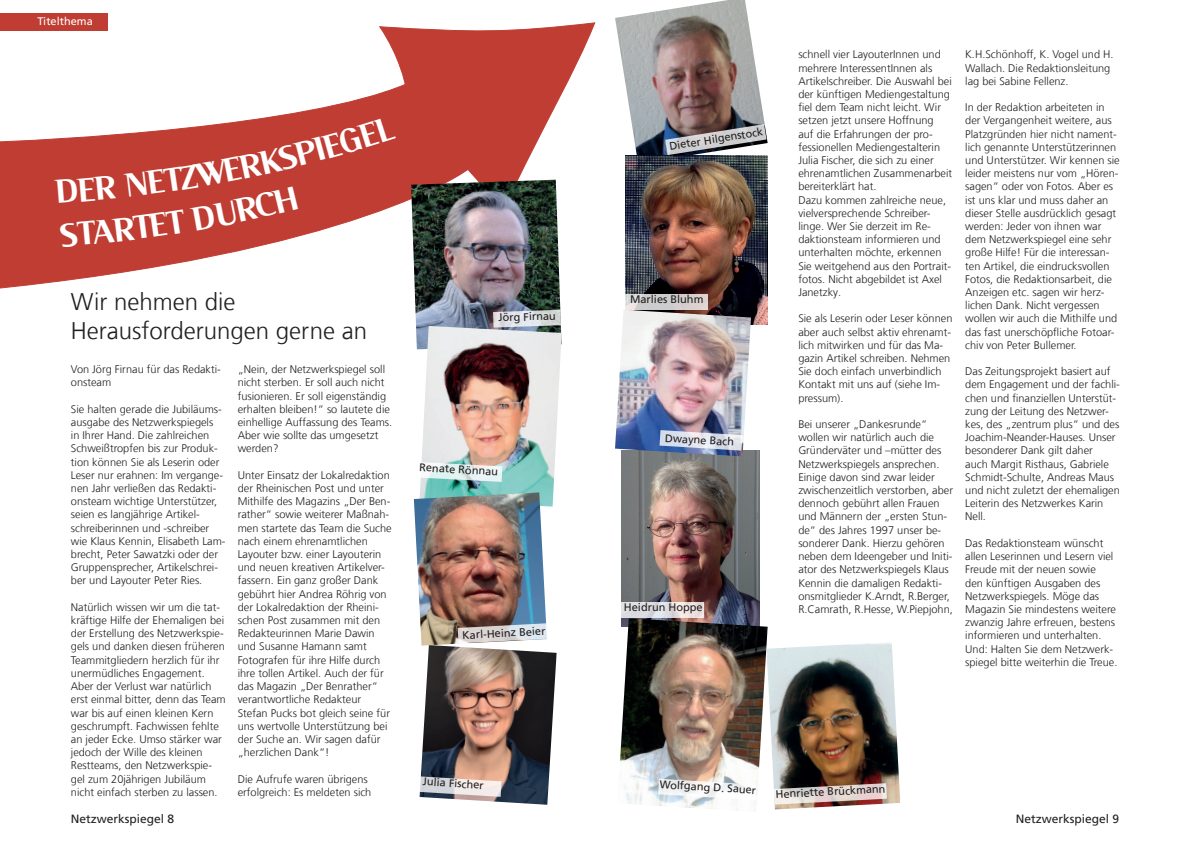
<style>
.page{position:relative;width:1191px;height:842px;background:#fff}
.page>*{position:absolute;margin:0;border:0;box-sizing:border-box;transform-origin:0 0}
.t1{font:300 24px/28.8px "Frutiger LT Com";color:#231f20}
.t2{font:12px "Frutiger LT Com";color:#231f20}
.t3{font:300 11px/13.2px "Frutiger LT Com";color:#231f20}
.t4{font:11px "Frutiger LT Com";color:#231f20}
.t5{font:11px "Frutiger LT Com";color:#fff}
</style>
<div class="page">
<svg style="left:0;top:22px;width:596px;height:267px"></svg>
<div style="left:0;top:13px;width:108px;height:17px;background:#c03d33"></div>
<img style="left:615px;top:0;width:152px;height:155px">
<img style="left:621px;top:451px;width:139px;height:167px">
<img style="left:411px;top:180px;width:150px;height:169px">
<img style="left:625px;top:155px;width:142px;height:169px">
<img style="left:419px;top:326px;width:142px;height:181px">
<img style="left:620px;top:618px;width:147px;height:193px">
<img style="left:420px;top:646px;width:136px;height:159px">
<img style="left:615px;top:310px;width:136px;height:146px">
<img style="left:766px;top:642px;width:134px;height:167px">
<svg style="left:493px;top:310px;width:68px;height:18px"></svg>
<svg style="left:420px;top:462px;width:82px;height:20px"></svg>
<img style="left:414px;top:492px;width:133px;height:154px">
<svg style="left:458px;top:623px;width:89px;height:20px"></svg>
<svg style="left:419px;top:776px;width:82px;height:21px"></svg>
<svg style="left:658px;top:779px;width:98px;height:21px"></svg>
<svg style="left:621px;top:602px;width:82px;height:15px"></svg>
<svg style="left:659px;top:430px;width:83px;height:21px"></svg>
<svg style="left:625px;top:294px;width:82px;height:16px"></svg>
<svg style="left:665px;top:124px;width:101px;height:31px"></svg>
<svg style="left:774px;top:783px;width:113px;height:21px"></svg>
<svg style="left:54px;top:116px;width:342px;height:131px"></svg>
<p class="t5" style="left:38px;top:15px;width:57px">Titelthema</p>
<h1 class="t1" style="left:71px;top:287px;width:298px">Wir nehmen die<br>Herausforderungen gerne an</h1>
<p class="t3" style="left:71px;top:363px;width:151px">Von Jörg Firnau für das Redakti&shy;onsteam</p>
<p class="t3" style="left:71px;top:402px;width:156px">Sie halten gerade die Jubiläums&shy;ausgabe des Netzwerkspiegels<br>in Ihrer Hand. Die zahlreichen<br>Schweißtropfen bis zur Produk&shy;tion können Sie als Leserin oder<br>Leser nur erahnen: Im vergange&shy;nen Jahr verließen das Redakti&shy;onsteam wichtige Unterstützer, seien es langjährige Artikel&shy;schreiberinnen und -schreiber wie Klaus Kennin, Elisabeth Lam&shy;brecht, Peter Sawatzki oder der<br>Gruppensprecher, Artikelschrei&shy;ber und Layouter Peter Ries.</p>
<p class="t3" style="left:71px;top:600px;width:156px">Natürlich wissen wir um die tat&shy;kräftige Hilfe der Ehemaligen bei der Erstellung des Netzwerkspie&shy;gels und danken diesen früheren<br>Teammitgliedern herzlich für ihr unermüdliches Engagement.<br>Aber der Verlust war natürlich erst einmal bitter, denn das Team war bis auf einen kleinen Kern geschrumpft. Fachwissen fehlte an jeder Ecke. Umso stärker war jedoch der Wille des kleinen<br>Restteams, den Netzwerkspie&shy;gel zum 20jährigen Jubiläum nicht einfach sterben zu lassen.</p>
<p class="t3" style="left:238px;top:363px;width:156px">„Nein, der Netzwerkspiegel soll nicht sterben. Er soll auch nicht fusionieren. Er soll eigenständig erhalten bleiben!“ so lautete die einhellige Auffassung des Teams.<br>Aber wie sollte das umgesetzt werden?</p>
<p class="t3" style="left:238px;top:468px;width:156px">Unter Einsatz der Lokalredaktion der Rheinischen Post und unter<br>Mithilfe des Magazins „Der Ben&shy;rather“ sowie weiterer Maßnah&shy;men startete das Team die Suche nach einem ehrenamtlichen<br>Layouter bzw. einer Layouterin und neuen kreativen Artikelver&shy;fassern. Ein ganz großer Dank gebührt hier Andrea Röhrig von der Lokalredaktion der Rheini&shy;schen Post zusammen mit den<br>Redakteurinnen Marie Dawin und Susanne Hamann samt<br>Fotografen für ihre Hilfe durch ihre tollen Artikel. Auch der für das Magazin „Der Benrather“ verantwortliche Redakteur<br>Stefan Pucks bot gleich seine für uns wertvolle Unterstützung bei der Suche an. Wir sagen dafür „herzlichen Dank“!</p>
<p class="t3" style="left:238px;top:772px;width:135px">Die Aufrufe waren übrigens erfolgreich: Es meldeten sich</p>
<p class="t4" style="left:498px;top:311px;width:59px;rotate:-2deg">Jörg Firnau</p>
<p class="t4" style="left:420px;top:461px;width:80px;rotate:3deg">Renate Rönnau</p>
<p class="t4" style="left:462px;top:629px;width:85px;rotate:-3deg">Karl-Heinz Beier</p>
<p class="t4" style="left:668px;top:140px;width:96px;rotate:-9deg">Dieter Hilgenstock</p>
<p class="t4" style="left:630px;top:293px;width:75px">Marlies Bluhm</p>
<p class="t4" style="left:665px;top:432px;width:71px;rotate:3deg">Dwayne Bach</p>
<p class="t4" style="left:624px;top:601px;width:80px">Heidrun Hoppe</p>
<p class="t3" style="left:798px;top:48px;width:155px">schnell vier LayouterInnen und mehrere InteressentInnen als<br>Artikelschreiber. Die Auswahl bei der künftigen Mediengestaltung fiel dem Team nicht leicht. Wir setzen jetzt unsere Hoffnung<br>auf die Erfahrungen der pro&shy;fessionellen Mediengestalterin<br>Julia Fischer, die sich zu einer ehrenamtlichen Zusammenarbeit bereiterklärt hat.<br>Dazu kommen zahlreiche neue, vielversprechende Schreiber&shy;linge. Wer Sie derzeit im Re&shy;daktionsteam informieren und unterhalten möchte, erkennen<br>Sie weitgehend aus den Portrait&shy;fotos. Nicht abgebildet ist Axel<br>Janetzky.</p>
<p class="t3" style="left:798px;top:312px;width:156px">Sie als Leserin oder Leser können aber auch selbst aktiv ehrenamt&shy;lich mitwirken und für das Ma&shy;gazin Artikel schreiben. Nehmen<br>Sie doch einfach unverbindlich<br>Kontakt mit uns auf (siehe Im&shy;pressum).</p>
<p class="t3" style="left:798px;top:418px;width:156px">Bei unserer „Dankesrunde“ wollen wir natürlich auch die<br>Gründerväter und –mütter des<br>Netzwerkspiegels ansprechen.<br>Einige davon sind zwar leider zwischenzeitlich verstorben, aber dennoch gebührt allen Frauen und Männern der „ersten Stun&shy;de“ des Jahres 1997 unser be&shy;sonderer Dank. Hierzu gehören neben dem Ideengeber und Initi&shy;ator des Netzwerkspiegels Klaus<br>Kennin die damaligen Redakti&shy;onsmitglieder K.Arndt, R.Berger,<br>R.Camrath, R.Hesse, W.Piepjohn,</p>
<p class="t3" style="left:965px;top:48px;width:150px">K.H.Schönhoff, K. Vogel und H.<br>Wallach. Die Redaktionsleitung lag bei Sabine Fellenz.</p>
<p class="t3" style="left:965px;top:101px;width:156px">In der Redaktion arbeiteten in der Vergangenheit weitere, aus<br>Platzgründen hier nicht nament&shy;lich genannte Unterstützerinnen und Unterstützer. Wir kennen sie leider meistens nur vom „Hören&shy;sagen“ oder von Fotos. Aber es ist uns klar und muss daher an dieser Stelle ausdrücklich gesagt werden: Jeder von ihnen war dem Netzwerkspiegel eine sehr große Hilfe! Für die interessan&shy;ten Artikel, die eindrucksvollen<br>Fotos, die Redaktionsarbeit, die<br>Anzeigen etc. sagen wir herz&shy;lichen Dank. Nicht vergessen wollen wir auch die Mithilfe und das fast unerschöpfliche Fotoar&shy;chiv von Peter Bullemer.</p>
<p class="t3" style="left:965px;top:365px;width:156px">Das Zeitungsprojekt basiert auf dem Engagement und der fachli&shy;chen und finanziellen Unterstüt&shy;zung der Leitung des Netzwer&shy;kes, des „zentrum plus“ und des<br>Joachim-Neander-Hauses. Unser besonderer Dank gilt daher<br>auch Margit Risthaus, Gabriele<br>Schmidt-Schulte, Andreas Maus und nicht zuletzt der ehemaligen<br>Leiterin des Netzwerkes Karin<br>Nell.</p>
<p class="t3" style="left:965px;top:537px;width:154px">Das Redaktionsteam wünscht allen Leserinnen und Lesern viel<br>Freude mit der neuen sowie<br>den künftigen Ausgaben des<br>Netzwerkspiegels. Möge das<br>Magazin Sie mindestens weitere zwanzig Jahre erfreuen, bestens informieren und unterhalten.<br>Und: Halten Sie dem Netzwerk&shy;spiegel bitte weiterhin die Treue.</p>
<p class="t4" style="left:423px;top:775px;width:63px;rotate:3deg">Julia Fischer</p>
<p class="t4" style="left:660px;top:778px;width:98px;rotate:3deg">Wolfgang D. Sauer</p>
<p class="t4" style="left:775px;top:788px;width:112px;rotate:-3deg">Henriette Brückmann</p>
<p class="t2" style="left:71px;top:812px;width:105px">Netzwerkspiegel 8</p>
<p class="t2" style="left:1016px;top:812px;width:105px">Netzwerkspiegel 9</p>
</div>
